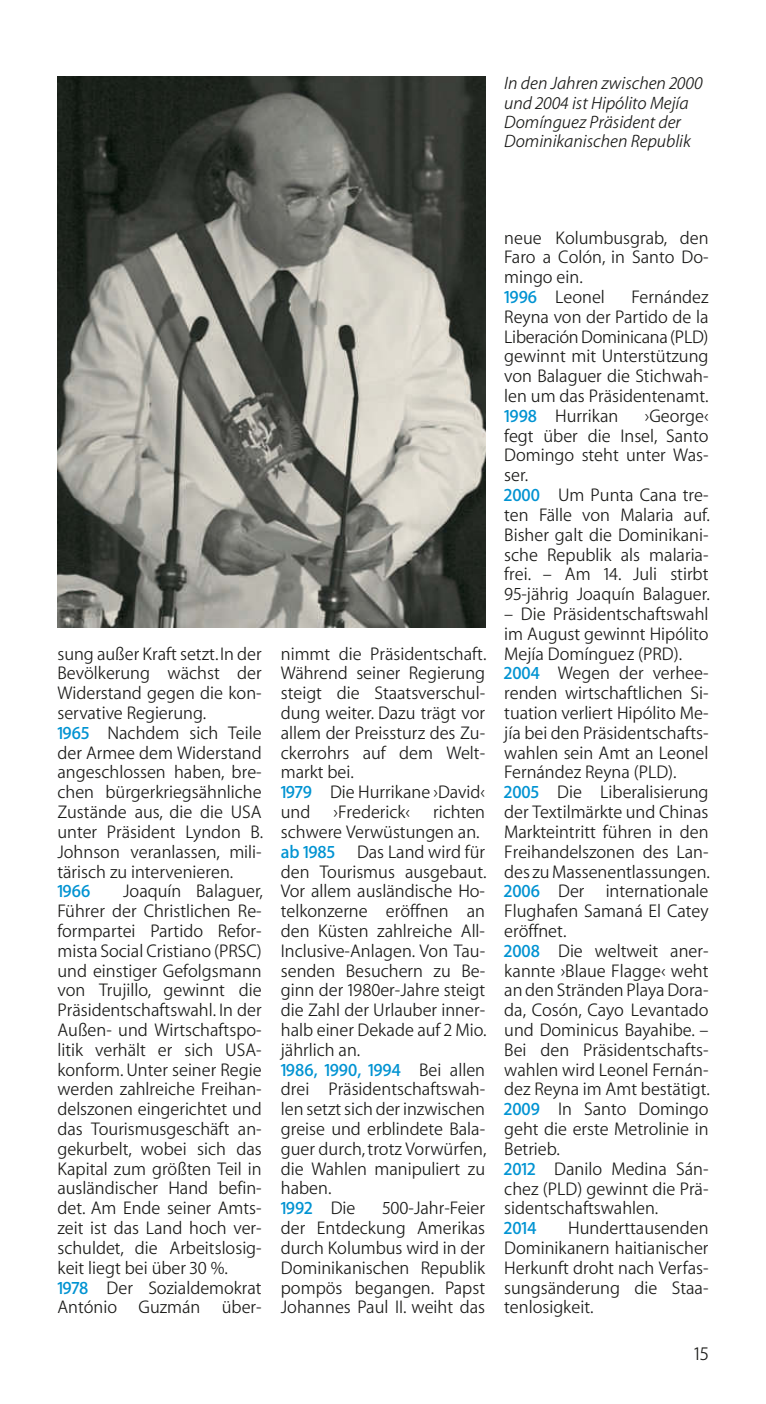
<style>
.page{position:relative;width:766px;height:1404px;background:#fff}
.page>*{position:absolute;margin:0;border:0;box-sizing:border-box;transform-origin:0 0}
.t1{font:300 19.35px "ADAC Myriad OT";color:#1a1a18}
.t2{font:300 18.45px/19.8px "ADAC Myriad OT";color:#1a1a18}
.t3{font:italic 300 18px/19.3px "ADAC Myriad OT";color:#1a1a18}
.s1{font-weight:700;color:#0093d2}
</style>
<div class="page">
<img style="left:57px;top:77px;width:428px;height:550px">
<p class="t3" style="left:504px;top:74px;width:200px">In den Jahren zwischen 2000 und 2004 ist Hipólito Mejía<br>Domínguez Präsident der<br>Dominikanischen Republik</p>
<p class="t2" style="left:57px;top:643px;width:207px">sung außer Kraft setzt. In der<br>Bevölkerung wächst der<br>Widerstand gegen die kon&shy;servative Regierung.<br><span class="s1">1965</span> Nachdem sich Teile der Armee dem Widerstand angeschlossen haben, bre&shy;chen bürgerkriegsähnliche<br>Zustände aus, die die USA unter Präsident Lyndon B.<br>Johnson veranlassen, mili&shy;tärisch zu intervenieren.<br><span class="s1">1966</span></p>
<p class="t2" style="left:57px;top:881px;width:207px;text-indent:66px">Joaquín Balaguer,<br>Führer der Christlichen Re&shy;formpartei Partido Refor&shy;mista Social Cristiano (PRSC) und einstiger Gefolgsmann von Trujillo, gewinnt die<br>Präsidentschaftswahl. In der<br>Außen- und Wirtschaftspo&shy;litik verhält er sich USA&shy;konform. Unter seiner Regie werden zahlreiche Freihan&shy;delszonen eingerichtet und das Tourismusgeschäft an&shy;gekurbelt, wobei sich das<br>Kapital zum größten Teil in ausländischer Hand befin&shy;det. Am Ende seiner Amts&shy;zeit ist das Land hoch ver&shy;schuldet, die Arbeitslosig&shy;keit liegt bei über 30 %.<br><span class="s1">1978</span> Der Sozialdemokrat<br>António Guzmán über-</p>
<p class="t2" style="left:281px;top:643px;width:207px">nimmt die Präsidentschaft.<br>Während seiner Regierung steigt die Staatsverschul&shy;dung weiter. Dazu trägt vor allem der Preissturz des Zu&shy;ckerrohrs auf dem Welt&shy;markt bei.<br><span class="s1">1979</span> Die Hurrikane ›David‹ und ›Frederick‹ richten schwere Verwüstungen an. <span class="s1">ab 1985</span> Das Land wird für den Tourismus ausgebaut.<br>Vor allem ausländische Ho&shy;telkonzerne eröffnen an den Küsten zahlreiche All-<br>Inclusive-Anlagen. Von Tau&shy;senden Besuchern zu Be&shy;ginn der 1980er-Jahre steigt die Zahl der Urlauber inner&shy;halb einer Dekade auf 2 Mio. jährlich an.<br><span class="s1">1986, 1990, 1994</span> Bei allen drei Präsidentschaftswah&shy;len setzt sich der inzwischen greise und erblindete Bala&shy;guer durch, trotz Vorwürfen, die Wahlen manipuliert zu haben.<br><span class="s1">1992</span> Die</p>
<p class="t2" style="left:281px;top:1198px;width:206px;text-align:justify;text-indent:102px">500-Jahr-Feier der Entdeckung Amerikas durch Kolumbus wird in der Dominikanischen Republik pompös begangen. Papst Johannes Paul II. weiht das</p>
<p class="t2" style="left:504px;top:228px;width:206px">neue Kolumbusgrab, den<br>Faro a Colón, in Santo Do&shy;mingo ein.<br><span class="s1">1996</span> Leonel</p>
<p class="t2" style="left:504px;top:287px;width:206px;text-align:justify;text-indent:127px">Fernández Reyna von der Partido de la Liberación Dominicana (PLD) gewinnt mit Unterstützung von Balaguer die Stichwah&shy;len um das Präsidentenamt.<br><span class="s1">1998</span> Hurrikan</p>
<p class="t2" style="left:504px;top:406px;width:207px;text-indent:141px">›George‹ fegt über die Insel, Santo<br>Domingo steht unter Was&shy;ser.<br><span class="s1">2000</span> Um Punta Cana tre&shy;ten Fälle von Malaria auf.<br>Bisher galt die Dominikani&shy;sche Republik als malaria&shy;frei. – Am 14. Juli stirbt<br>95-jährig Joaquín Balaguer.</p>
<p class="t2" style="left:504px;top:604px;width:207px">– Die Präsidentschaftswahl im August gewinnt Hipólito<br>Mejía Domínguez (PRD).<br><span class="s1">2004</span> Wegen der verhee&shy;renden wirtschaftlichen Si&shy;tuation verliert Hipólito Me&shy;jía bei den Präsidentschafts&shy;wahlen sein Amt an Leonel<br>Fernández Reyna (PLD).<br><span class="s1">2005</span> Die Liberalisierung der Textilmärkte und Chinas<br>Markteintritt führen in den<br>Freihandelszonen des Lan&shy;des zu Massenentlassungen.<br><span class="s1">2006</span> Der internationale<br>Flughafen Samaná El Catey eröffnet.<br><span class="s1">2008</span> Die weltweit aner&shy;kannte ›Blaue Flagge‹ weht an den Stränden Playa Dora&shy;da, Cosón, Cayo Levantado und Dominicus Bayahibe. –<br>Bei den Präsidentschafts&shy;wahlen wird Leonel Fernán&shy;dez Reyna im Amt bestätigt.<br><span class="s1">2009</span> In Santo Domingo geht die erste Metrolinie in<br>Betrieb.<br><span class="s1">2012</span> Danilo Medina Sán&shy;chez (PLD) gewinnt die Prä&shy;sidentschaftswahlen.<br><span class="s1">2014</span></p>
<p class="t2" style="left:504px;top:1218px;width:206px;text-align:justify;text-indent:64px">Hunderttausenden Dominikanern haitianischer Herkunft droht nach Verfas&shy;sungsänderung die Staa&shy;tenlosigkeit.</p>
<p class="t1" style="left:694px;top:1342px;width:16px">15</p>
</div>
